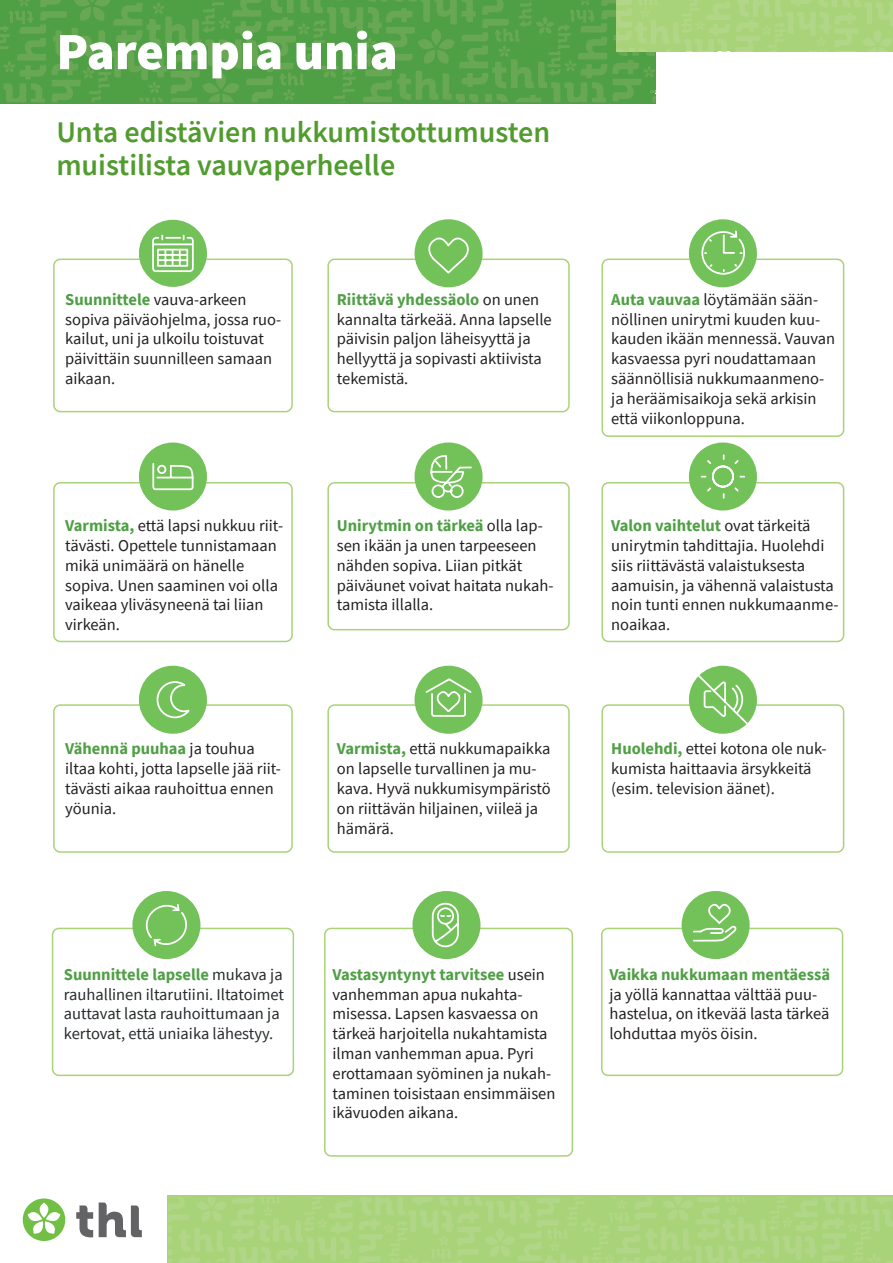
<style>
.page{position:relative;width:893px;height:1263px;background:#fff}
.page>*{position:absolute;margin:0;border:0;box-sizing:border-box;transform-origin:0 0}
.t1{font:900 52.5px "Source Sans Pro";color:#fff}
.t2{font:600 30px/33px "Source Sans Pro";color:#519b2f}
.t3{font:16.5px/19.8px "Source Sans Pro";color:#231f20}
.t4{font:16.5px/19.8px "Source Sans Pro";color:#262b2d}
.s1{font-weight:700;color:#4f9f45}
</style>
<div class="page">
<div style="left:52px;top:928px;width:242px;height:148px;border:2px solid #a9d378;border-radius:6px"></div>
<div style="left:132px;top:891px;width:68px;height:68px;background:#73c159;border-radius:50%"></div>
<svg style="left:145px;top:904px;width:42px;height:43px"></svg>
<div style="left:167px;top:1195px;width:726px;height:68px;background:#a9d378"></div>
<svg style="left:168px;top:1197px;width:185px;height:66px"></svg>
<svg style="left:359px;top:1197px;width:534px;height:66px"></svg>
<div style="left:617px;top:0;width:276px;height:52px;background:#a9d378"></div>
<svg style="left:0;top:0;width:730px;height:102px;background:#66aa57"></svg>
<svg style="left:736px;top:0;width:157px;height:52px"></svg>
<svg style="left:76px;top:1202px;width:66px;height:35px"></svg>
<div style="left:23px;top:1198px;width:42px;height:43px;background:#71bf44;border-radius:50%"></div>
<svg style="left:28px;top:1202px;width:32px;height:32px"></svg>
<div style="left:53px;top:259px;width:240px;height:153px;border:2px solid #a9d378;border-radius:6px"></div>
<div style="left:53px;top:482px;width:240px;height:160px;border:2px solid #a9d378;border-radius:6px"></div>
<div style="left:53px;top:704px;width:240px;height:149px;border:2px solid #a9d378;border-radius:6px"></div>
<div style="left:324px;top:928px;width:249px;height:229px;border:2px solid #a9d378;border-radius:6px"></div>
<div style="left:327px;top:482px;width:243px;height:148px;border:2px solid #a9d378;border-radius:6px"></div>
<div style="left:327px;top:704px;width:243px;height:149px;border:2px solid #a9d378;border-radius:6px"></div>
<div style="left:601px;top:928px;width:242px;height:148px;border:2px solid #a9d378;border-radius:6px"></div>
<div style="left:601px;top:482px;width:243px;height:160px;border:2px solid #a9d378;border-radius:6px"></div>
<div style="left:601px;top:704px;width:243px;height:149px;border:2px solid #a9d378;border-radius:6px"></div>
<div style="left:327px;top:259px;width:243px;height:153px;border:2px solid #a9d378;border-radius:6px"></div>
<div style="left:601px;top:259px;width:243px;height:178px;border:2px solid #a9d378;border-radius:6px"></div>
<div style="left:139px;top:220px;width:68px;height:67px;background:#73c159;border-radius:50%"></div>
<svg style="left:152px;top:234px;width:42px;height:38px"></svg>
<hr style="left:159px;top:254px;width:28px;height:2px;background:#fff">
<hr style="left:159px;top:259px;width:28px;height:2px;background:#fff">
<div style="left:415px;top:219px;width:68px;height:68px;background:#73c159;border-radius:50%"></div>
<svg style="left:428px;top:237px;width:41px;height:37px"></svg>
<div style="left:689px;top:219px;width:68px;height:68px;background:#73c159;border-radius:50%"></div>
<svg style="left:701px;top:230px;width:44px;height:45px"></svg>
<div style="left:689px;top:442px;width:68px;height:68px;background:#73c159;border-radius:50%"></div>
<svg style="left:700px;top:454px;width:45px;height:45px"></svg>
<div style="left:139px;top:666px;width:68px;height:68px;background:#73c159;border-radius:50%"></div>
<svg style="left:156px;top:681px;width:34px;height:38px"></svg>
<div style="left:139px;top:442px;width:68px;height:68px;background:#73c159;border-radius:50%"></div>
<svg style="left:152px;top:463px;width:42px;height:28px"></svg>
<div style="left:415px;top:666px;width:68px;height:68px;background:#73c159;border-radius:50%"></div>
<svg style="left:425px;top:678px;width:47px;height:39px"></svg>
<div style="left:412px;top:891px;width:68px;height:68px;background:#73c159;border-radius:50%"></div>
<svg style="left:431px;top:902px;width:28px;height:46px"></svg>
<div style="left:415px;top:442px;width:68px;height:68px;background:#73c159;border-radius:50%"></div>
<svg style="left:430px;top:455px;width:42px;height:43px"></svg>
<div style="left:682px;top:891px;width:68px;height:68px;background:#73c159;border-radius:50%"></div>
<svg style="left:693px;top:903px;width:43px;height:39px"></svg>
<div style="left:689px;top:666px;width:68px;height:68px;background:#73c159;border-radius:50%"></div>
<svg style="left:696px;top:673px;width:53px;height:53px"></svg>
<p class="t1" style="left:56px;top:15px;width:343px">Parempia unia</p>
<p class="t2" style="left:56px;top:115px;width:495px">Unta edistävien nukkumistottumusten muistilista vauvaperheelle</p>
<p class="t3" style="left:65px;top:289px;width:218px"><span class="s1">Suunnittele</span> vauva-arkeen sopiva päiväohjelma, jossa ruo&shy;kailut, uni ja ulkoilu toistuvat päivittäin suunnilleen samaan aikaan.</p>
<p class="t3" style="left:337px;top:289px;width:216px"><span class="s1">Riittävä yhdessäolo</span> on unen kannalta tärkeää. Anna lapselle päivisin paljon läheisyyttä ja hellyyttä ja sopivasti aktiivista tekemistä.</p>
<p class="t3" style="left:65px;top:516px;width:220px"><span class="s1">Varmista,</span> että lapsi nukkuu riit&shy;tävästi. Opettele tunnistamaan mikä unimäärä on hänelle sopiva. Unen saaminen voi olla vaikeaa yliväsyneenä tai liian virkeän.</p>
<p class="t3" style="left:65px;top:739px;width:217px"><span class="s1">Vähennä puuhaa</span> ja touhua iltaa kohti, jotta lapselle jää riit&shy;tävästi aikaa rauhoittua ennen yöunia.</p>
<p class="t3" style="left:337px;top:516px;width:218px"><span class="s1">Unirytmin on tärkeä</span> olla lap&shy;sen ikään ja unen tarpeeseen nähden sopiva. Liian pitkät päiväunet voivat haitata nukah&shy;tamista illalla.</p>
<p class="t3" style="left:337px;top:739px;width:215px"><span class="s1">Varmista,</span> että nukkumapaikka on lapselle turvallinen ja mu&shy;kava. Hyvä nukkumisympäristö on riittävän hiljainen, viileä ja hämärä.</p>
<p class="t4" style="left:64px;top:964px;width:222px"><span class="s1">Suunnittele lapselle</span> mukava ja rauhallinen iltarutiini. Iltatoimet auttavat lasta rauhoittumaan ja kertovat, että uniaika lähestyy.</p>
<p class="t3" style="left:333px;top:964px;width:224px"><span class="s1">Vastasyntynyt tarvitsee</span> usein vanhemman apua nukahta&shy;misessa. Lapsen kasvaessa on tärkeä harjoitella nukahtamista ilman vanhemman apua. Pyri erottamaan syöminen ja nukah&shy;taminen toisistaan ensimmäisen ikävuoden aikana.</p>
<p class="t3" style="left:611px;top:289px;width:225px"><span class="s1">Auta vauvaa</span> löytämään sään&shy;nöllinen unirytmi kuuden kuu&shy;kauden ikään mennessä. Vauvan kasvaessa pyri noudattamaan säännöllisiä nukkumaanmeno&shy;ja heräämisaikoja sekä arkisin että viikonloppuna.</p>
<p class="t3" style="left:611px;top:516px;width:229px"><span class="s1">Valon vaihtelut</span> ovat tärkeitä unirytmin tahdittajia. Huolehdi siis riittävästä valaistuksesta aamuisin, ja vähennä valaistusta noin tunti ennen nukkumaanme&shy;noaikaa.</p>
<p class="t3" style="left:611px;top:739px;width:217px"><span class="s1">Huolehdi,</span> ettei kotona ole nuk&shy;kumista haittaavia ärsykkeitä (esim. television äänet).</p>
<p class="t3" style="left:609px;top:964px;width:222px"><span class="s1">Vaikka nukkumaan mentäessä </span>ja yöllä kannattaa välttää puu&shy;hastelua, on itkevää lasta tärkeä lohduttaa myös öisin.</p>
</div>
